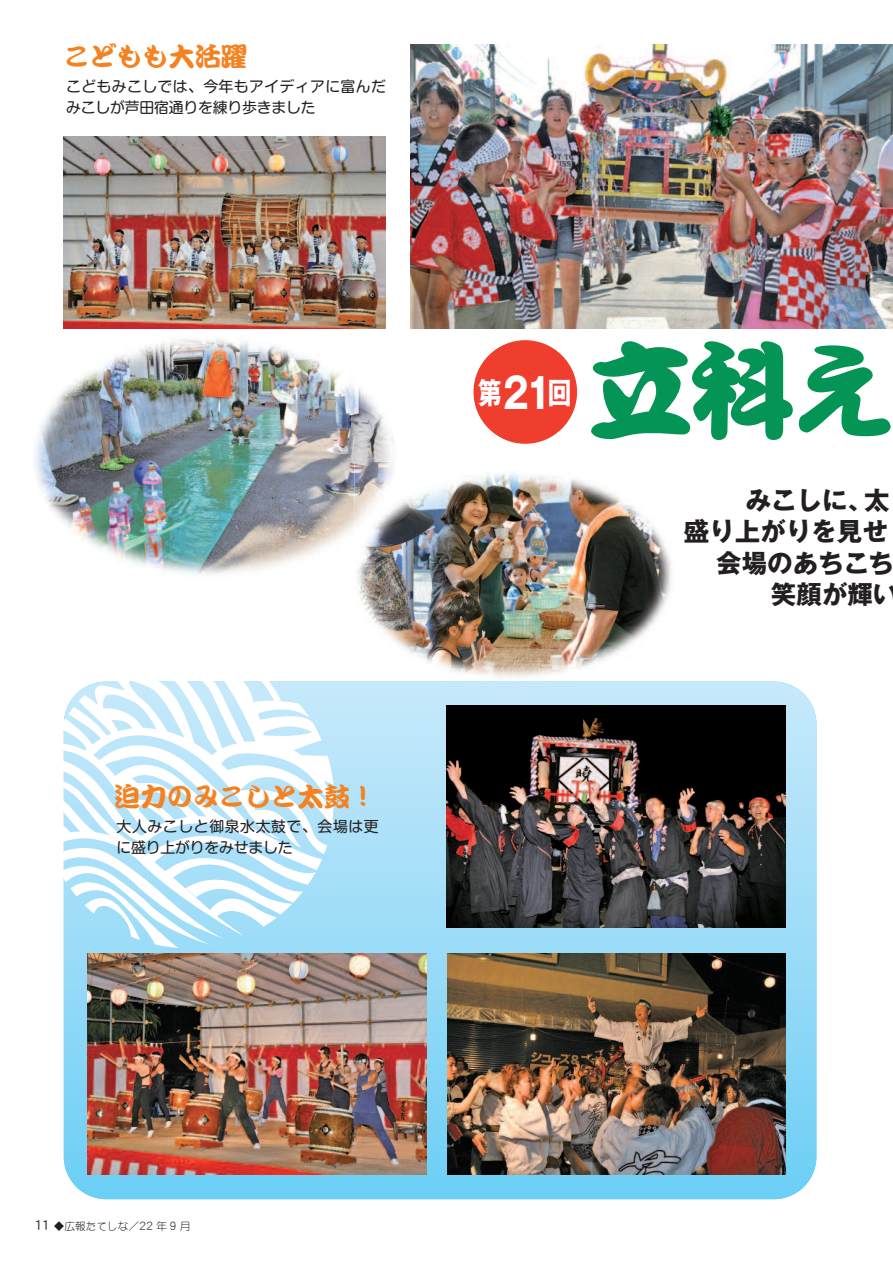
<style>
.page{position:relative;width:893px;height:1263px;background:#fff}
.page>*{position:absolute;margin:0;border:0;box-sizing:border-box;transform-origin:0 0}
.t1{font:108px "DF Kan Tei Ryu Std W11";color:#049455}
.t2{font:700 29.55px "Gothic MB101 Pro";color:#fff;scale:.8 1}
.t3{font:26.55px "DF Kan Tei Ryu Std W9";letter-spacing:-.015em;color:#f58220}
.t4{font:700 25.5px "Gothic MB101 Pro";color:#231f20}
.t5{font:14.85px/21.3px "Shin M Go Pro";letter-spacing:.025em;color:#231f20}
.t6{font:10.65px "DF Maru Gothic Std W3";color:#231f20}
.s1{font-size:41.85px}
.s2{font-family:"DFHS Gothic Std W3";font-size:14.85px}
.s3{font-size:12.75px}
</style>
<div class="page">
<img style="left:357px;top:473px;width:315px;height:205px">
<div style="left:64px;top:681px;width:752px;height:518px;background:linear-gradient(to bottom,#c3e4f5,#70cdf3);border-radius:43px"></div>
<svg style="left:63px;top:936px;width:229px;height:12px;background:#a3def8"></svg>
<svg style="left:63px;top:681px;width:271px;height:255px"></svg>
<svg style="left:184px;top:681px;width:97px;height:20px"></svg>
<img style="left:64px;top:137px;width:321px;height:191px">
<img style="left:447px;top:706px;width:338px;height:221px">
<img style="left:447px;top:953px;width:339px;height:222px">
<img style="left:88px;top:953px;width:338px;height:222px">
<img style="left:410px;top:44px;width:483px;height:284px">
<div style="left:473px;top:340px;width:104px;height:104px;background:#ef3e2e;border-radius:50%"></div>
<img style="left:35px;top:338px;width:362px;height:244px">
<img style="left:354px;top:462px;width:43px;height:75px">
<p class="t3" style="left:64px;top:42px;width:185px">こどもも大活躍</p>
<p class="t5" style="left:66px;top:74px;width:321px">こどもみこしでは、今年もアイディアに富んだみこしが芦田宿通りを練り歩きました</p>
<p class="t3" style="left:114px;top:782px;width:264px">迫力のみこしと太鼓！</p>
<p class="t5" style="left:117px;top:814px;width:264px">大人みこしと御泉水太鼓で、会場は更に盛り上がりをみせました</p>
<p class="t2" style="left:478px;top:368px;width:118px">第<span class="s1">21</span>回</p>
<p class="t1" style="left:586px;top:333px;width:314px">立科え</p>
<p class="t4" style="left:746px;top:479px;width:146px">みこしに、太</p>
<p class="t4" style="left:684px;top:510px;width:206px">盛り上がりを見せ</p>
<p class="t4" style="left:716px;top:542px;width:179px">会場のあちこち</p>
<p class="t4" style="left:771px;top:573px;width:129px">笑顔が輝い</p>
<p class="t6" style="left:34px;top:1220px;width:158px"><span class="s2">11</span> ◆広報たてしな／<span class="s3">22</span> 年 <span class="s3">9</span> 月</p>
</div>
